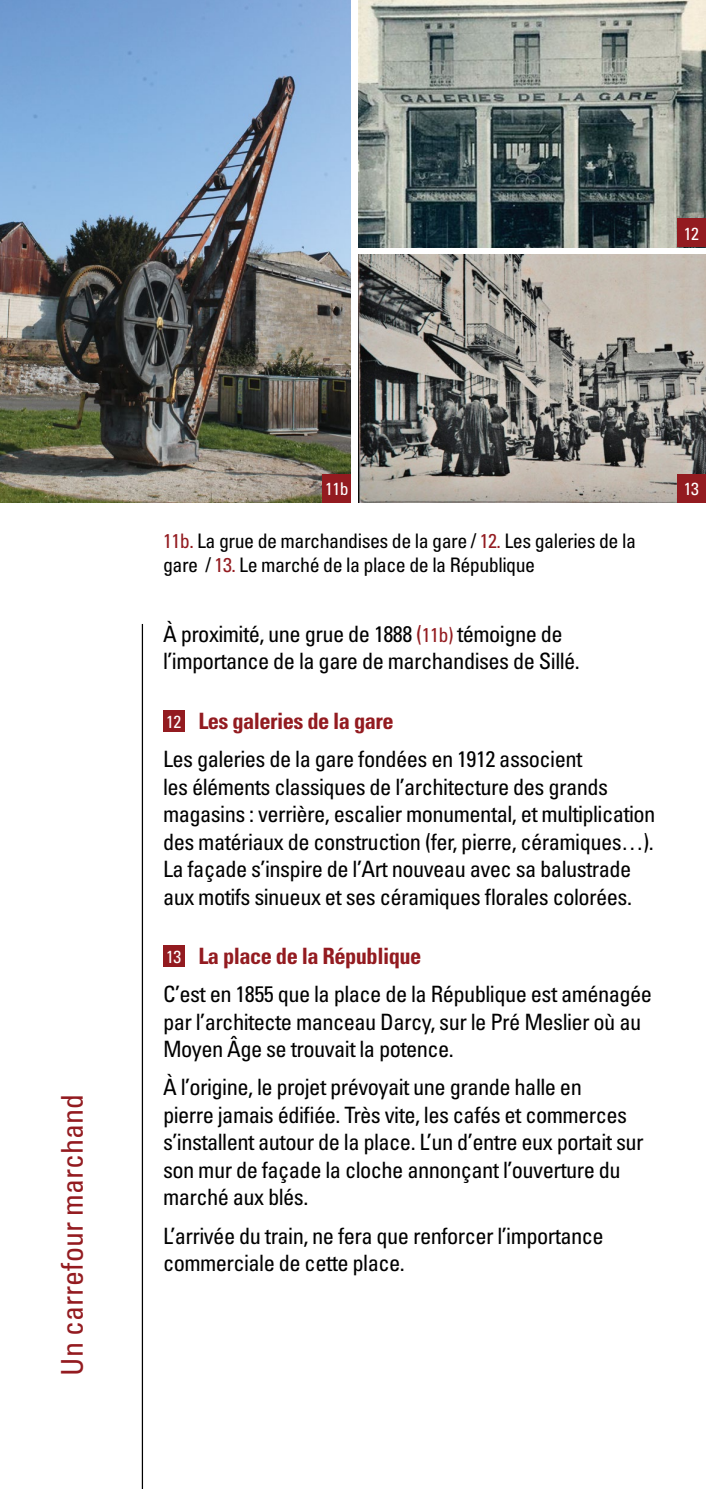
<style>
.page{position:relative;width:709px;height:1489px;background:#fff}
.page>*{position:absolute;margin:0;border:0;box-sizing:border-box;transform-origin:0 0}
.t1{font:condensed 30px "Univers LTCYR 57";color:#931b20}
.t2{font:condensed 22.5px/27.5px "Univers LTCYR 57";letter-spacing:-.025em;color:#000}
.t3{font:22.5px "Univers LTCYR 67 Bold Cond";letter-spacing:-.025em;color:#931b20}
.t4{font:condensed 20px/24px "Univers LTCYR 57";letter-spacing:-.025em;color:#000}
.t5{font:condensed 17.5px "Univers LTCYR 57";letter-spacing:-.025em;color:#fff}
.s1{color:#931b20}
.s2{font-size:20px;color:#931b20}
</style>
<div class="page">
<div style="left:163px;top:710px;width:21px;height:21px;background:#931b20"></div>
<div style="left:163px;top:945px;width:21px;height:21px;background:#931b20"></div>
<hr style="left:142px;top:624px;width:1px;height:864px;background:#000">
<img style="left:358px;top:0;width:347px;height:247px">
<img style="left:0;top:0;width:351px;height:502px">
<img style="left:358px;top:254px;width:347px;height:248px">
<div style="left:677px;top:219px;width:28px;height:28px;background:#931b20"></div>
<div style="left:677px;top:474px;width:28px;height:28px;background:#931b20"></div>
<div style="left:322px;top:474px;width:29px;height:28px;background:#931b20"></div>
<p class="t5" style="left:683px;top:222px;width:17px">12</p>
<h1 class="t1" style="left:53px;top:1375px;width:283px;rotate:-90deg">Un carrefour marchand</h1>
<p class="t5" style="left:325px;top:478px;width:25px">11b</p>
<p class="t5" style="left:683px;top:478px;width:17px">13</p>
<p class="t4" style="left:163px;top:528px;width:474px"><span class="s1">11b.</span> La grue de marchandises de la gare / <span class="s1">12.</span> Les galeries de la gare / <span class="s1">13.</span> Le marché de la place de la République</p>
<p class="t2" style="left:163px;top:619px;width:418px">À proximité, une grue de 1888 <span class="s1">(</span><span class="s2">11b)</span> témoigne de l’importance de la gare de marchandises de Sillé.</p>
<p class="t3" style="left:198px;top:707px;width:197px">Les galeries de la gare</p>
<p class="t2" style="left:163px;top:744px;width:494px">Les galeries de la gare fondées en 1912 associent<br>les éléments classiques de l’architecture des grands magasins : verrière, escalier monumental, et multiplication des matériaux de construction (fer, pierre, céramiques…).<br>La façade s’inspire de l’Art nouveau avec sa balustrade aux motifs sinueux et ses céramiques florales colorées.</p>
<p class="t3" style="left:198px;top:942px;width:224px">La place de la République</p>
<p class="t2" style="left:163px;top:979px;width:490px">C’est en 1855 que la place de la République est aménagée par l’architecte manceau Darcy, sur le Pré Meslier où au<br>Moyen Âge se trouvait la potence.</p>
<p class="t2" style="left:163px;top:1072px;width:482px">À l’origine, le projet prévoyait une grande halle en<br>pierre jamais édifiée. Très vite, les cafés et commerces s’installent autour de la place. L’un d’entre eux portait sur son mur de façade la cloche annonçant l’ouverture du marché aux blés.</p>
<p class="t2" style="left:163px;top:1221px;width:442px">L’arrivée du train, ne fera que renforcer l’importance commerciale de cette place.</p>
<p class="t5" style="left:166px;top:710px;width:17px">12</p>
<p class="t5" style="left:166px;top:946px;width:17px">13</p>
</div>
